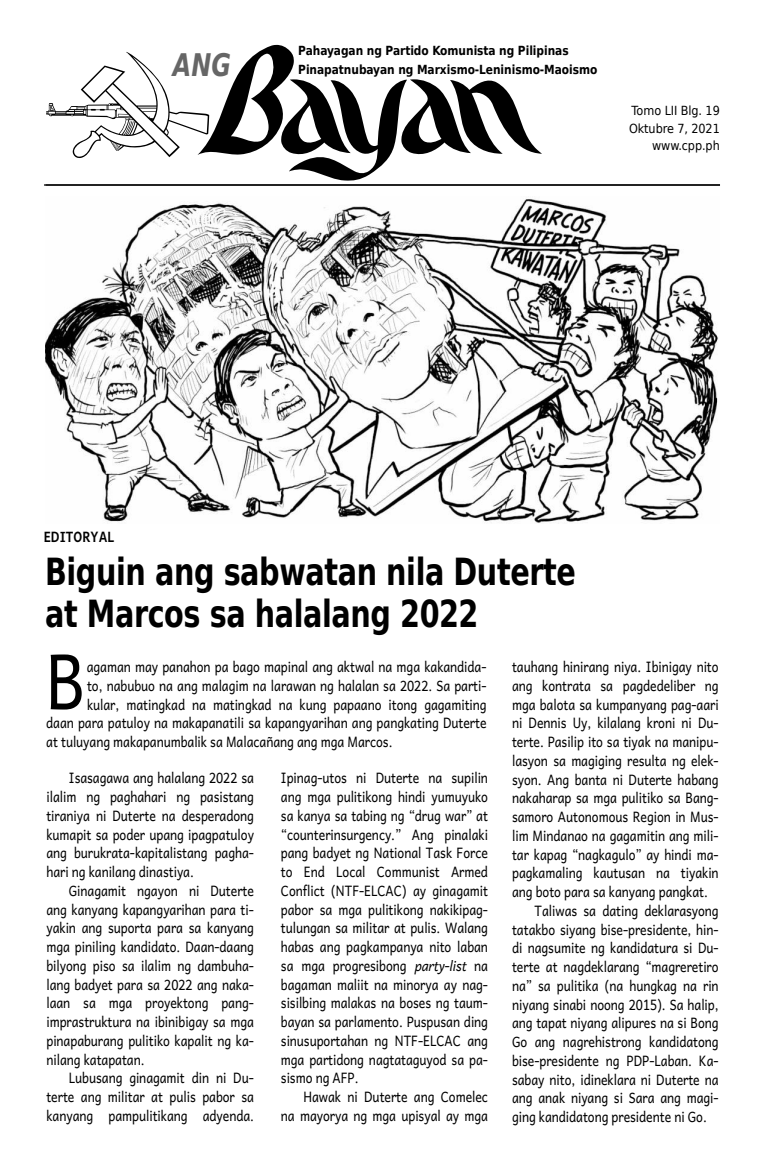
<style>
.page{position:relative;width:765px;height:1170px;background:#fff}
.page>*{position:absolute;margin:0;border:0;box-sizing:border-box;transform-origin:0 0}
.t1{font:76.12px "Andika New Basic";color:#000;scale:.85 1}
.t2{font:700 37.5px/42.5px "DejaVu Sans Condensed";letter-spacing:-.015em;color:#000;scale:.85 1}
.t3{font:italic 700 31.25px "DejaVu Sans Condensed";color:#666;scale:.85 1}
.t4{font:14.38px/18.8px "Andika New Basic";letter-spacing:-.005em;color:#000;text-align:justify;scale:.85 1}
.t5{font:700 14.38px "Andika New Basic";letter-spacing:-.005em;color:#000;scale:.85 1}
.t6{font:700 12.5px/18.8px "DejaVu Sans";letter-spacing:-.005em;color:#000;scale:.85 1}
.t7{font:12.5px/17.5px "DejaVu Sans";letter-spacing:-.005em;color:#000;text-align:right;scale:.9 1}
.s1{font-style:italic}
</style>
<div class="page">
<svg style="left:46px;top:52px;width:151px;height:106px"></svg>
<hr style="left:44px;top:184px;width:676px;height:2px;background:#000">
<svg style="left:197px;top:45px;width:345px;height:136px"></svg>
<img style="left:45px;top:199px;width:673px;height:324px">
<h3 class="t3" style="left:173px;top:41px;width:70px">ANG</h3>
<p class="t6" style="left:298px;top:41px;width:353px">Pahayagan ng Partido Komunista ng Pilipinas<br>Pinapatnubayan ng Marxismo-Leninismo-Maoismo</p>
<p class="t7" style="left:629px;top:102px;width:102px">Tomo LII Blg. 19<br>Oktubre 7, 2021 www.cpp.ph</p>
<p class="t5" style="left:44px;top:529px;width:84px">EDITORYAL</p>
<h2 class="t2" style="left:45px;top:549px;width:626px">Bi gu in ang sab wa tan ni la Du ter te at Marcos sa ha la lang 2022</h2>
<h1 class="t1" style="left:46px;top:642px;width:49px">B</h1>
<p class="t4" style="left:87px;top:658px;width:472px">a ga man may pa na hon pa ba go ma pi nal ang aktwal na mga ka kan di da ‐</p>
<p class="t4" style="left:512px;top:658px;width:245px">tau hang hi ni rang ni ya. Ibi ni gay ni to</p>
<p class="t4" style="left:512px;top:677px;width:245px">ang kontra ta sa pag de de li ber ng</p>
<p class="t4" style="left:512px;top:696px;width:245px">mga ba lo ta sa kum pan yang pag-aa ri</p>
<p class="t4" style="left:512px;top:714px;width:245px">ni Den nis Uy, ki la lang kro ni ni Du ‐</p>
<p class="t4" style="left:512px;top:733px;width:245px">ter te. Pa si lip ito sa ti yak na ma ni pu ‐</p>
<p class="t4" style="left:512px;top:752px;width:245px">la syon sa ma gi ging re sul ta ng elek ‐</p>
<p class="t4" style="left:512px;top:771px;width:245px">syo n. Ang ban ta ni Du ter te ha bang</p>
<p class="t4" style="left:512px;top:789px;width:245px">na ka ha rap sa mga pu li ti ko sa Bang ‐</p>
<p class="t4" style="left:512px;top:808px;width:245px">sa mo ro Au to no mo us Re gi on in Mus ‐</p>
<p class="t4" style="left:512px;top:827px;width:245px">lim Min da nao na ga ga mi tin ang mi li ‐</p>
<p class="t4" style="left:512px;top:846px;width:245px">tar ka pag “nag ka gu lo” ay hin di ma ‐</p>
<p class="t4" style="left:512px;top:864px;width:245px">pag ka ma ling kau tu san na ti ya kin</p>
<p class="t4" style="left:512px;top:883px;width:232px">ang bo to pa ra sa kan yang pang kat.</p>
<p class="t4" style="left:535px;top:902px;width:218px">Ta li was sa da ting dek la ra syong</p>
<p class="t4" style="left:512px;top:921px;width:245px">ta tak bo si yang bi se-pre si den te, hin ‐</p>
<p class="t4" style="left:512px;top:939px;width:245px">di nag su mi te ng kan di da tu ra si Du ‐</p>
<p class="t4" style="left:512px;top:958px;width:245px">ter te at nag dek la rang “mag re re ti ro</p>
<p class="t4" style="left:512px;top:977px;width:245px">na” sa pu li ti ka (na hung kag na rin</p>
<p class="t4" style="left:512px;top:996px;width:245px">ni yang si na bi noong 2015). Sa ha lip,</p>
<p class="t4" style="left:512px;top:1014px;width:245px">ang ta pat ni yang ali pu res na si Bong</p>
<p class="t4" style="left:512px;top:1033px;width:245px">Go ang nag re histrong kan di da tong</p>
<p class="t4" style="left:512px;top:1052px;width:245px">bi se-pre si den te ng PDP-La ban. Ka ‐</p>
<p class="t4" style="left:512px;top:1071px;width:245px">sa bay ni to, idi nek la ra ni Du ter te na</p>
<p class="t4" style="left:512px;top:1089px;width:245px">ang anak ni yang si Sa ra ang ma gi ‐</p>
<p class="t4" style="left:512px;top:1108px;width:231px">ging kan di da tong pre si den te ni Go.</p>
<p class="t4" style="left:87px;top:677px;width:472px">to, na bu buo na ang ma la gim na la ra wan ng ha la lan sa 2022. Sa par ti ‐</p>
<p class="t4" style="left:87px;top:696px;width:472px">ku lar, ma ting kad na ma ting kad na kung pa paa no itong ga ga mi ting</p>
<p class="t4" style="left:46px;top:714px;width:520px">daan pa ra pa tu loy na ma ka pa na ti li sa ka pang ya ri han ang pang ka ting Du ter te</p>
<p class="t4" style="left:46px;top:733px;width:409px">at tu lu yang ma ka pa num ba lik sa Ma lacañang ang mga Marcos.</p>
<p class="t4" style="left:46px;top:769px;width:246px;text-indent:23px">Isa sa ga wa ang ha la lang 2022 sa ila lim ng pag ha ha ri ng pa sis tang tiraniya ni Du ter te na des pe ra dong ku ma pit sa po der upang ipag pa tu loy ang bu ruk ra ta-ka pi ta lis tang pag ha ‐ ha ri ng ka ni lang di nas ti ya.</p>
<p class="t4" style="left:46px;top:882px;width:246px;text-indent:23px">Gi na ga mit nga yon ni Du ter te ang kan yang ka pang ya ri han pa ra ti ‐ ya kin ang su por ta pa ra sa kan yang mga pi ni ling kan di da to. Daan-da ang bil yong pi so sa ila lim ng dam bu ha ‐ lang bad yet pa ra sa 2022 ang na ka ‐ la an sa mga pro yek tong pang ‐ imprastruk tu ra na ibi ni bi gay sa mga pi na pa bu rang pu li ti ko ka pa lit ng ka ‐ ni lang ka ta pa tan.</p>
<p class="t4" style="left:46px;top:1069px;width:246px;text-indent:23px">Lu bu sang gi na ga mit din ni Du ‐ ter te ang mi li tar at pu lis pa bor sa kan yang pam pu li ti kang ad yen da.</p>
<p class="t4" style="left:281px;top:769px;width:245px">Ipi nag-u tos ni Du ter te na su pi lin ang mga pu li ti kong hin di yu mu yu ko sa kan ya sa ta bing ng “drug war” at “coun te rin sur gency.” Ang pi na la ki pang bad yet ng Na tio nal Task Force to End Local Com mu nist Armed Conflict (NTF-ELCAC) ay gi na ga mit pa bor sa mga pu li ti kong na ki ki pag ‐ tu lu ngan sa mi li tar at pu lis. Wa lang ha bas ang pag kam pan ya ni to la ban sa mga prog re si bong <span class="s1">party-list</span> na ba ga man ma li it na mi nor ya ay nag ‐ si sil bing ma la kas na bo ses ng taum ‐ ba yan sa par la men to. Pus pu san ding si nu su por ta han ng NTF-ELCAC ang mga par ti dong nag ta ta gu yod sa pa ‐ sis mo ng AFP.</p>
<p class="t4" style="left:281px;top:1088px;width:245px;text-align:right">Ha wak ni Du ter te ang Co me lec<br>na ma yor ya ng mga upi syal ay mga</p>
</div>
